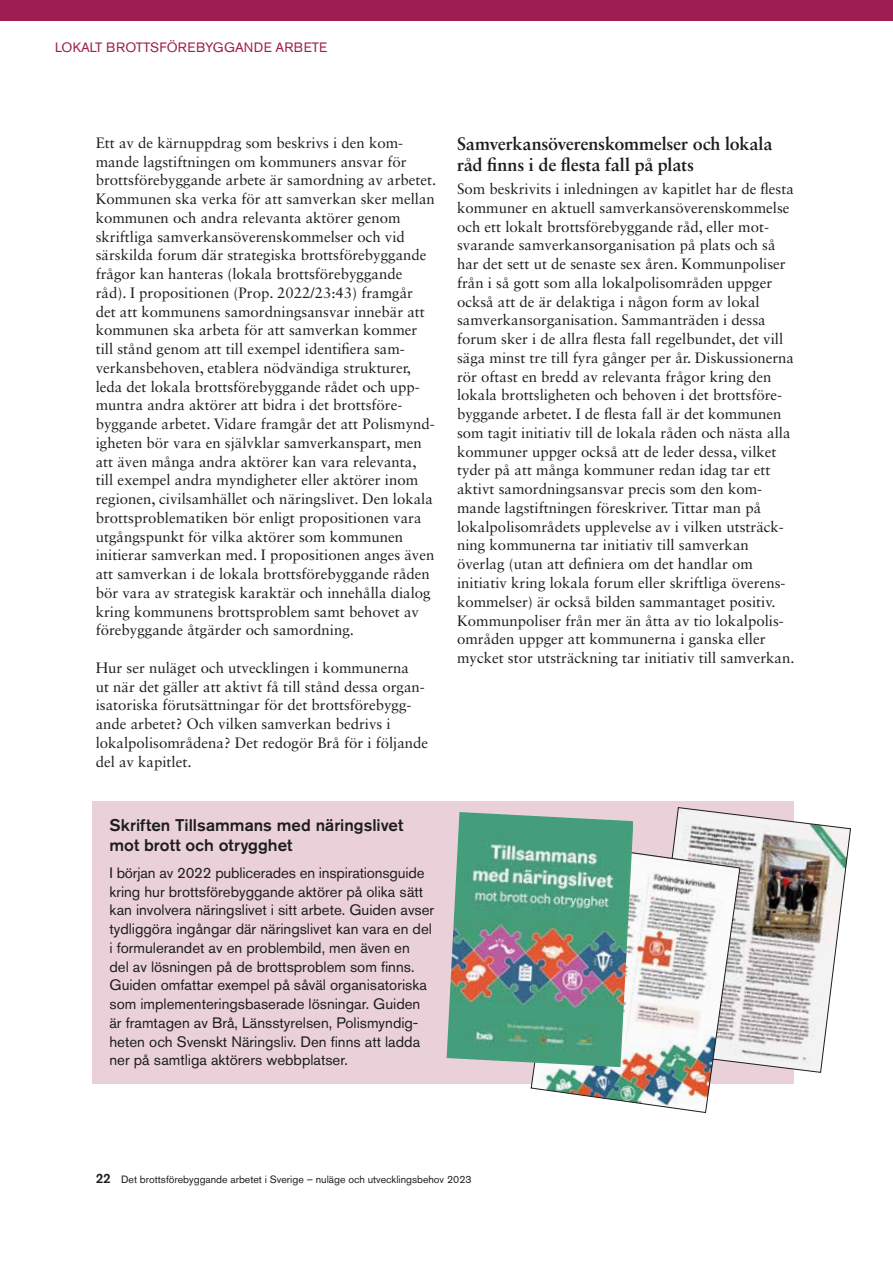
<style>
.page{position:relative;width:893px;height:1263px;background:#fff}
.page>*{position:absolute;margin:0;border:0;box-sizing:border-box;transform-origin:0 0}
.t1{font:700 18px/21px "Sabon LT Std";letter-spacing:-.01em;color:#1d1d1b}
.Textplatta_rubrik{font:500 16.8px/19.5px "Akzidenz Grotesk BE";color:#1d1d1b}
.Brödtext{font:15px/18.8px "Sabon LT Std";color:#1d1d1b}
.Textruta_bröd_SVART{font:15px/18.8px "Akzidenz Grotesk BE";color:#1d1d1b}
.Tabellhuvud_petrol{font:13.5px "Akzidenz Grotesk BE";color:#9e1e52}
.t2{font:10.5px "Akzidenz Grotesk BE";color:#1d1d1b}
.s1{font-weight:500;font-size:13.5px}
</style>
<div class="page">
<div style="left:0;top:0;width:893px;height:21px;background:#9e1e52"></div>
<div style="left:92px;top:801px;width:702px;height:283px;background:#ead1d9"></div>
<img style="left:673px;top:807px;width:178px;height:265px">
<img style="left:531px;top:843px;width:209px;height:270px">
<img style="left:447px;top:812px;width:186px;height:255px">
<p class="Tabellhuvud_petrol" style="left:55px;top:40px;width:274px">LOKALT BROTTSFÖREBYGGANDE ARBETE</p>
<p class="Brödtext" style="left:96px;top:133px;width:342px">Ett av de kärnuppdrag som beskrivs i den kom&shy;mande lagstiftningen om kommuners ansvar för brottsförebyggande arbete är samordning av arbetet.<br>Kommunen ska verka för att samverkan sker mellan kommunen och andra relevanta aktörer genom skriftliga samverkansöverenskommelser och vid särskilda forum där strategiska brottsförebyggande frågor kan hanteras (lokala brottsförebyggande råd). I propositionen (Prop. 2022/23:43) framgår det att kommunens samordningsansvar innebär att kommunen ska arbeta för att samverkan kommer till stånd genom att till exempel identifiera sam&shy;verkansbehoven, etablera nödvändiga strukturer, leda det lokala brottsförebyggande rådet och upp-- muntra andra aktörer att bidra i det brottsföre&shy;byggande arbetet. Vidare framgår det att Polismynd&shy;igheten bör vara en självklar samverkanspart, men att även många andra aktörer kan vara relevanta, till exempel andra myndigheter eller aktörer inom regionen, civilsamhället och näringslivet. Den lokala brottsproblematiken bör enligt propositionen vara utgångspunkt för vilka aktörer som kommunen initierar samverkan med. I propositionen anges även att samverkan i de lokala brottsförebyggande råden bör vara av strategisk karaktär och innehålla dialog kring kommunens brottsproblem samt behovet av förebyggande åtgärder och samordning.</p>
<p class="Brödtext" style="left:96px;top:658px;width:334px">Hur ser nuläget och utvecklingen i kommunerna<br>ut när det gäller att aktivt få till stånd dessa organ&shy;isatoriska förutsättningar för det brottsförebygg&shy;ande arbetet? Och vilken samverkan bedrivs i lokalpolisområdena? Det redogör Brå för i följande del av kapitlet.</p>
<p class="Textplatta_rubrik" style="left:109px;top:815px;width:295px">Skriften Tillsammans med näringslivet mot brott och otrygghet</p>
<p class="Textruta_bröd_SVART" style="left:109px;top:863px;width:326px">I början av 2022 publicerades en inspirationsguide kring hur brottsförebyggande aktörer på olika sätt kan involvera näringslivet i sitt arbete. Guiden avser tydliggöra ingångar där näringslivet kan vara en del i formulerandet av en problembild, men även en<br>del av lösningen på de brottsproblem som finns.<br>Guiden omfattar exempel på såväl organisatoriska som implementeringsbaserade lösningar. Guiden är framtagen av Brå, Länsstyrelsen, Polismyndig&shy;heten och Svenskt Näringsliv. Den finns att ladda ner på samtliga aktörers webbplatser.</p>
<h3 class="t1" style="left:457px;top:133px;width:317px">Samverkansöverenskommelser och lokala råd finns i de flesta fall på plats</h3>
<p class="Brödtext" style="left:457px;top:179px;width:339px">Som beskrivits i inledningen av kapitlet har de flesta kommuner en aktuell samverkansöverenskommelse och ett lokalt brottsförebyggande råd, eller mot&shy;svarande samverkansorganisation på plats och så har det sett ut de senaste sex åren. Kommunpoliser från i så gott som alla lokalpolisområden uppger också att de är delaktiga i någon form av lokal samverkansorganisation. Sammanträden i dessa forum sker i de allra flesta fall regelbundet, det vill säga minst tre till fyra gånger per år. Diskussionerna rör oftast en bredd av relevanta frågor kring den lokala brottsligheten och behoven i det brottsföre&shy;byggande arbetet. I de flesta fall är det kommunen som tagit initiativ till de lokala råden och nästa alla kommuner uppger också att de leder dessa, vilket tyder på att många kommuner redan idag tar ett aktivt samordningsansvar precis som den kom&shy;mande lagstiftningen föreskriver. Tittar man på lokalpolisområdets upplevelse av i vilken utsträck&shy;ning kommunerna tar initiativ till samverkan överlag (utan att definiera om det handlar om initiativ kring lokala forum eller skriftliga överens&shy;kommelser) är också bilden sammantaget positiv.<br>Kommunpoliser från mer än åtta av tio lokalpolis&shy;områden uppger att kommunerna i ganska eller mycket stor utsträckning tar initiativ till samverkan.</p>
<p class="t2" style="left:96px;top:1173px;width:377px"><span class="s1">22</span> Det brottsförebyggande arbetet i Sverige – nuläge och utvecklingsbehov 2023</p>
</div>
